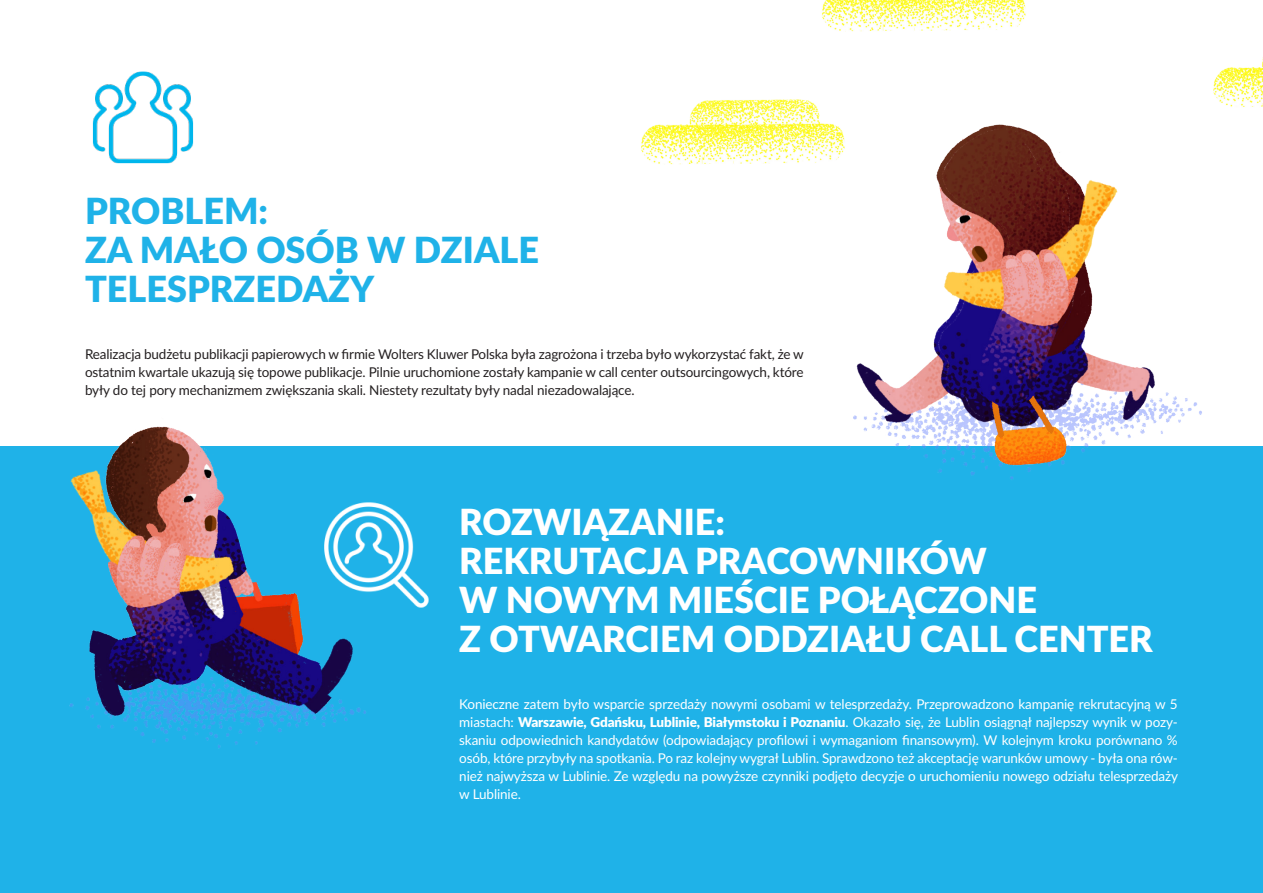
<style>
.page{position:relative;width:1263px;height:893px;background:#fff}
.page>*{position:absolute;margin:0;border:0;box-sizing:border-box;transform-origin:0 0}
.subheadline{font:900 36px "Lato";color:#fff}
.subheadline-2{font:900 36px "Lato";color:#1fb2e8}
.bodycopy{font:13.5px/18px "Lato";letter-spacing:-.01em;color:#fff;text-align:justify}
.bodycopy-2{font:13.5px/18px "Lato";letter-spacing:-.01em;color:#231f20;text-align:justify}
.s1{font-weight:900}
</style>
<div class="page">
<div style="left:0;top:446px;width:1263px;height:447px;background:#1fb2e8"></div>
<img style="left:394px;top:510px;width:35px;height:98px">
<img style="left:92px;top:71px;width:102px;height:93px">
<img style="left:853px;top:417px;width:328px;height:63px">
<img style="left:69px;top:426px;width:325px;height:323px">
<img style="left:641px;top:0;width:622px;height:417px">
<p class="subheadline-2" style="left:85px;top:183px;width:185px">PROBLEM:</p>
<p class="subheadline-2" style="left:85px;top:222px;width:456px">ZA MAŁO OSÓB W DZIALE</p>
<p class="subheadline-2" style="left:85px;top:261px;width:291px">TELESPRZEDAŻY</p>
<p class="bodycopy-2" style="left:85px;top:344px;width:720px">Realizacja budżetu publikacji papierowych w firmie Wolters Kluwer Polska była zagrożona i trzeba było wykorzystać fakt, że w ostatnim kwartale ukazują się topowe publikacje. Pilnie uruchomione zostały kampanie w call center outsourcingowych, które były do tej pory mechanizmem zwiększania skali. Niestety rezultaty były nadal niezadowalające.</p>
<p class="subheadline" style="left:459px;top:495px;width:267px">ROZWIĄZANIE:</p>
<p class="subheadline" style="left:459px;top:534px;width:529px">REKRUTACJA PRACOWNIKÓW</p>
<p class="subheadline" style="left:459px;top:573px;width:579px">W NOWYM MIEŚCIE POŁĄCZONE</p>
<p class="subheadline" style="left:459px;top:612px;width:695px">Z OTWARCIEM ODDZIAŁU CALL CENTER</p>
<p class="bodycopy" style="left:459px;top:694px;width:720px">Konieczne zatem było wsparcie sprzedaży nowymi osobami w telesprzedaży. Przeprowadzono kampanię rekrutacyjną w 5 miastach: <span class="s1">Warszawie, Gdańsku, Lublinie, Białymstoku i Poznaniu</span>. Okazało się, że Lublin osiągnął najlepszy wynik w pozy&shy;skaniu odpowiednich kandydatów (odpowiadający profilowi i wymaganiom finansowym). W kolejnym kroku porównano % osób, które przybyły na spotkania. Po raz kolejny wygrał Lublin. Sprawdzono też akceptację warunków umowy - była ona rów&shy;nież najwyższa w Lublinie. Ze względu na powyższe czynniki podjęto decyzje o uruchomieniu nowego odziału telesprzedaży w Lublinie.</p>
</div>
